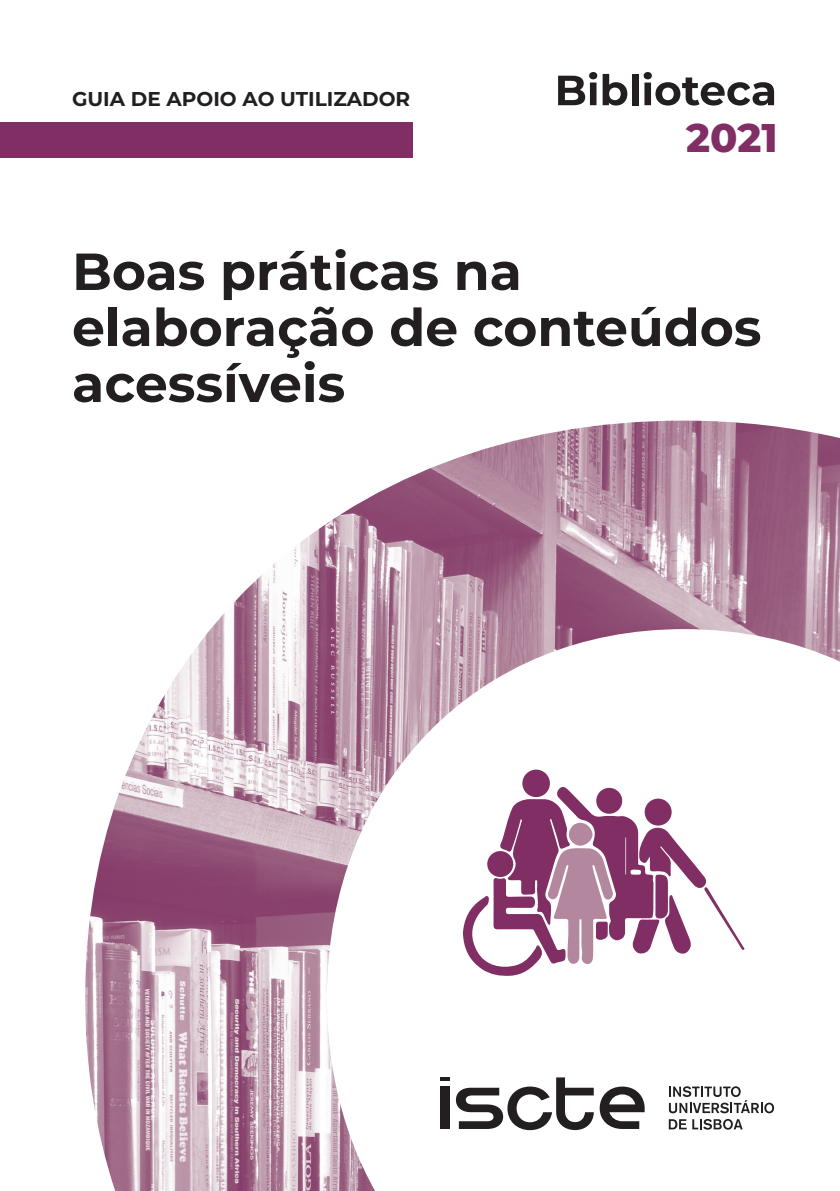
<style>
.page{position:relative;width:840px;height:1191px;background:#fff}
.page>*{position:absolute;margin:0;border:0;box-sizing:border-box;transform-origin:0 0}
.t1{font:700 52px/56px "Montserrat";color:#231f20}
.t2{font:800 40px "Montserrat";color:#802e64}
.t3{font:700 20px "Montserrat";color:#231f20}
</style>
<div class="page">
<div style="left:0;top:122px;width:412px;height:35px;background:#802e64"></div>
<svg style="left:558px;top:72px;width:69px;height:34px"></svg>
<div style="left:631px;top:74px;width:7px;height:31px;background:#231f20"></div>
<svg style="left:643px;top:72px;width:130px;height:34px"></svg>
<img style="left:85px;top:420px;width:754px;height:771px">
<div style="left:522px;top:769px;width:27px;height:28px;background:#802e64;border-radius:50%"></div>
<svg style="left:462px;top:786px;width:282px;height:190px"></svg>
<div style="left:596px;top:788px;width:26px;height:25px;background:#802e64;border-radius:50%"></div>
<div style="left:644px;top:798px;width:27px;height:27px;background:#802e64;border-radius:50%"></div>
<p class="t3" style="left:72px;top:84px;width:339px">GUIA DE APOIO AO UTILIZADOR</p>
<p class="t2" style="left:686px;top:109px;width:93px">2021</p>
<p class="t1" style="left:72px;top:241px;width:690px">Boas práticas na elaboração de conteúdos acessíveis</p>
</div>
